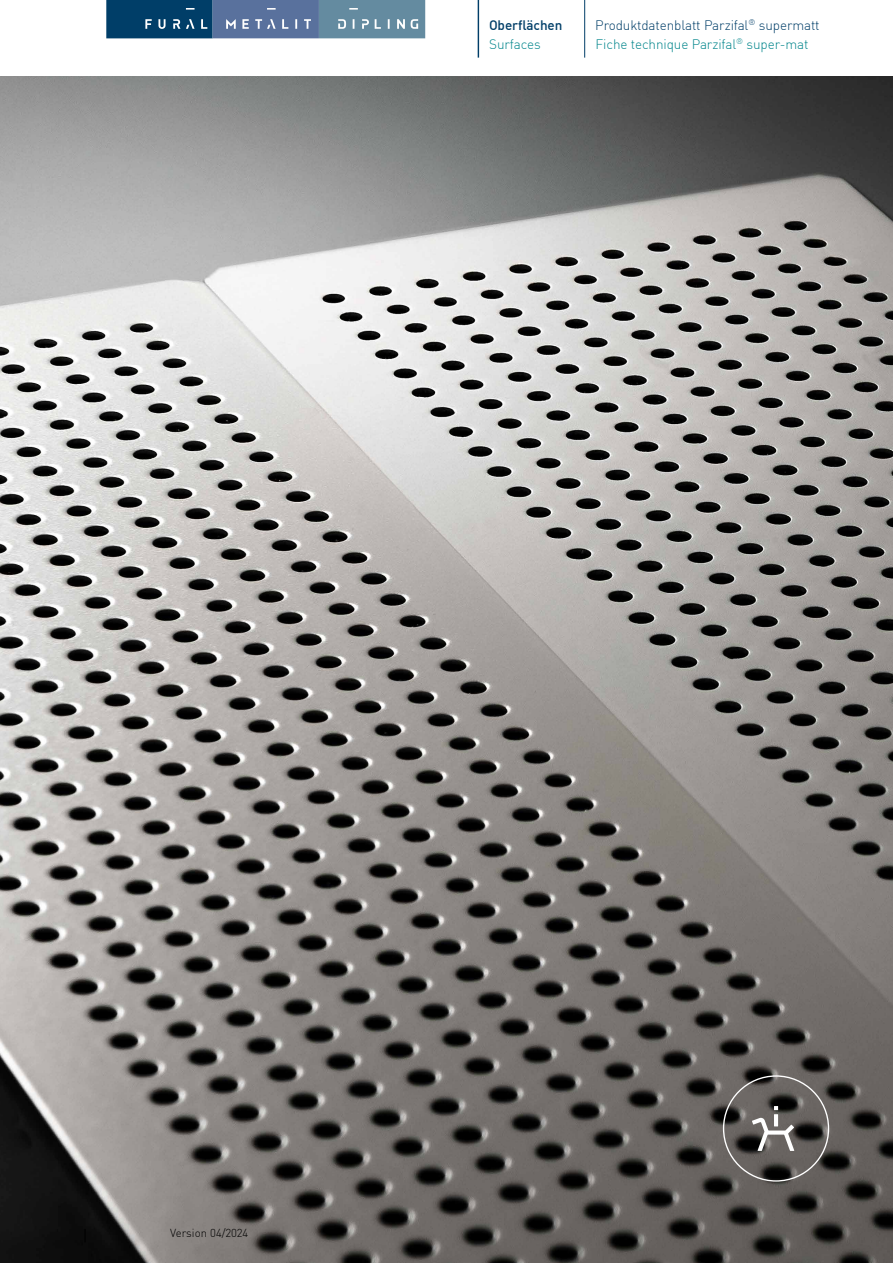
<style>
.page{position:relative;width:893px;height:1263px;background:#fff}
.page>*{position:absolute;margin:0;border:0;box-sizing:border-box;transform-origin:0 0}
.t1{font:300 13.5px "DIN Pro";letter-spacing:-.01em;color:#00858b}
.t2{font:300 13.5px "DIN Pro";letter-spacing:-.01em;color:#003e68}
.t3{font:500 13.5px "DIN Pro";letter-spacing:-.005em;color:#003e68}
.t4{font:300 11.4px "DIN Pro";color:#000}
</style>
<div class="page">
<img style="left:0;top:77px;width:893px;height:1186px">
<svg style="left:85px;top:1229px;width:1px;height:13px"></svg>
<hr style="left:584px;top:0;width:1px;height:58px;background:#003e68">
<hr style="left:478px;top:0;width:1px;height:58px;background:#003e68">
<svg style="left:723px;top:1075px;width:106px;height:106px;background:#635f5d"></svg>
<svg style="left:106px;top:0;width:319px;height:38px;background:#497092"></svg>
<p class="t3" style="left:489px;top:14px;width:75px">Oberflächen</p>
<p class="t1" style="left:489px;top:34px;width:53px">Surfaces</p>
<p class="t2" style="left:595px;top:14px;width:226px">Produktdatenblatt Parzifal<sup>®</sup> supermatt</p>
<p class="t1" style="left:596px;top:34px;width:214px">Fiche technique Parzifal<sup>®</sup> super-mat</p>
<p class="t4" style="left:170px;top:1224px;width:80px">Version 04/2024</p>
</div>
